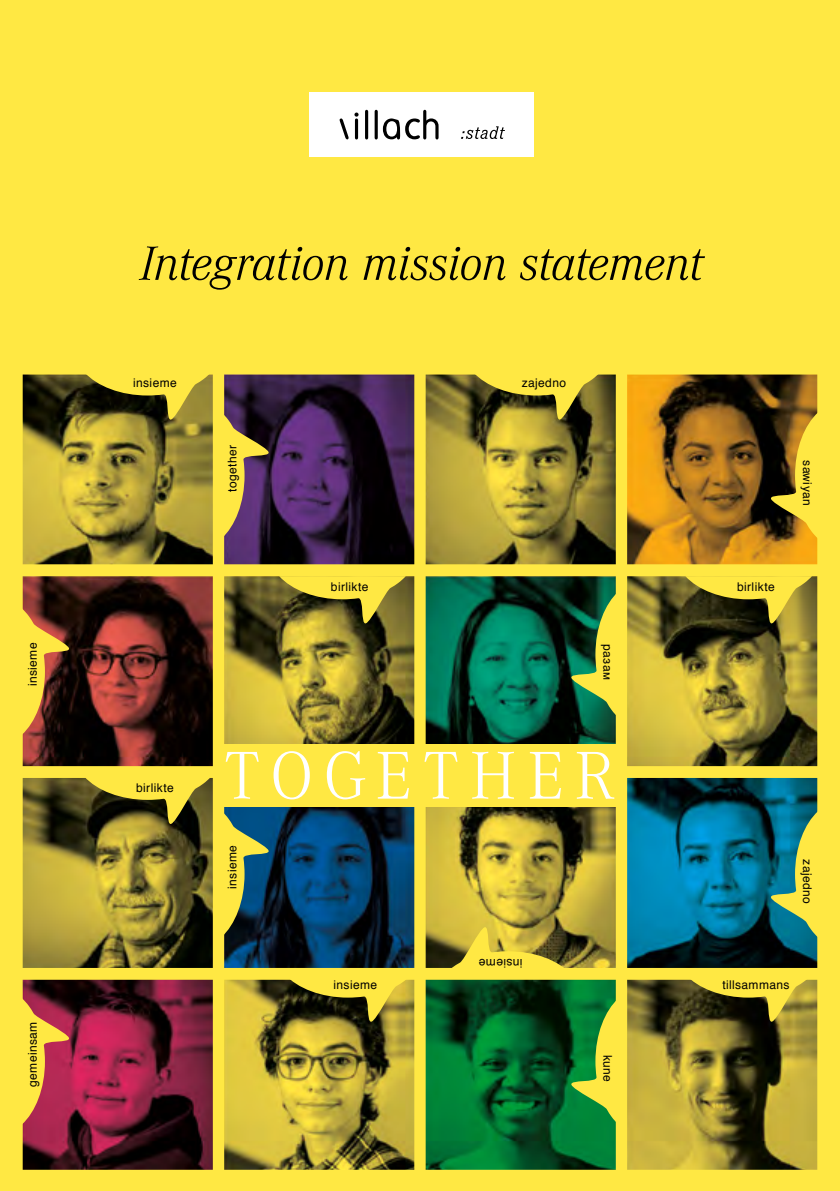
<style>
.page{position:relative;width:840px;height:1191px;background:#fff}
.page>*{position:absolute;margin:0;border:0;box-sizing:border-box;transform-origin:0 0}
.t1{font:300 70px "Corporate A";letter-spacing:.145em;color:#fff}
.t2{font:italic 300 50px "Corporate A";letter-spacing:-.01em;color:#000}
.t3{font:12px "Helvetica";letter-spacing:.03em;color:#000}
</style>
<div class="page">
<div style="left:0;top:0;width:839px;height:1191px;background:#ffe843"></div>
<img style="left:23px;top:374px;width:793px;height:795px">
<div style="left:309px;top:93px;width:224px;height:64px;background:#fff"></div>
<svg style="left:461px;top:126px;width:43px;height:13px"></svg>
<svg style="left:339px;top:118px;width:9px;height:21px"></svg>
<svg style="left:354px;top:113px;width:4px;height:4px"></svg>
<hr style="left:355px;top:118px;width:3px;height:21px;background:#000;border-radius:2px">
<hr style="left:365px;top:110px;width:3px;height:29px;background:#000;border-radius:2px">
<hr style="left:374px;top:110px;width:3px;height:29px;background:#000;border-radius:2px">
<svg style="left:382px;top:110px;width:56px;height:29px"></svg>
<svg style="left:84px;top:374px;width:127px;height:47px"></svg>
<svg style="left:22px;top:608px;width:49px;height:127px"></svg>
<svg style="left:221px;top:810px;width:49px;height:127px"></svg>
<svg style="left:444px;top:925px;width:127px;height:49px"></svg>
<svg style="left:285px;top:974px;width:126px;height:49px"></svg>
<svg style="left:768px;top:412px;width:49px;height:127px"></svg>
<svg style="left:768px;top:811px;width:49px;height:126px"></svg>
<svg style="left:569px;top:591px;width:49px;height:127px"></svg>
<svg style="left:569px;top:998px;width:49px;height:126px"></svg>
<svg style="left:221px;top:412px;width:49px;height:127px"></svg>
<svg style="left:22px;top:998px;width:49px;height:126px"></svg>
<svg style="left:473px;top:374px;width:126px;height:47px"></svg>
<svg style="left:279px;top:576px;width:126px;height:49px"></svg>
<svg style="left:84px;top:776px;width:127px;height:49px"></svg>
<svg style="left:685px;top:576px;width:126px;height:49px"></svg>
<svg style="left:685px;top:974px;width:126px;height:49px"></svg>
<div style="left:220px;top:744px;width:399px;height:62px;background:#ffe843"></div>
<p class="t3" style="left:23px;top:686px;width:45px;rotate:-90deg">insieme</p>
<p class="t3" style="left:23px;top:1086px;width:67px;rotate:-90deg">gemeinsam</p>
<h2 class="t2" style="left:140px;top:235px;width:563px">Integration mission statement</h2>
<p class="t3" style="left:133px;top:374px;width:45px">insieme</p>
<p class="t3" style="left:136px;top:778px;width:39px">birlikte</p>
<p class="t3" style="left:223px;top:491px;width:48px;rotate:-90deg">together</p>
<p class="t3" style="left:331px;top:577px;width:39px">birlikte</p>
<p class="t3" style="left:521px;top:374px;width:46px">zajedno</p>
<p class="t3" style="left:616px;top:644px;width:37px;rotate:90deg">разам</p>
<h1 class="t1" style="left:224px;top:737px;width:392px">TOGETHER</h1>
<p class="t3" style="left:223px;top:888px;width:45px;rotate:-90deg">insieme</p>
<p class="t3" style="left:333px;top:976px;width:45px">insieme</p>
<p class="t3" style="left:522px;top:973px;width:45px;rotate:-180deg">insieme</p>
<p class="t3" style="left:616px;top:1055px;width:29px;rotate:90deg">kune</p>
<p class="t3" style="left:816px;top:460px;width:47px;rotate:90deg">sawiyan</p>
<p class="t3" style="left:736px;top:577px;width:39px">birlikte</p>
<p class="t3" style="left:816px;top:859px;width:46px;rotate:90deg">zajedno</p>
<p class="t3" style="left:722px;top:976px;width:69px">tillsammans</p>
</div>
